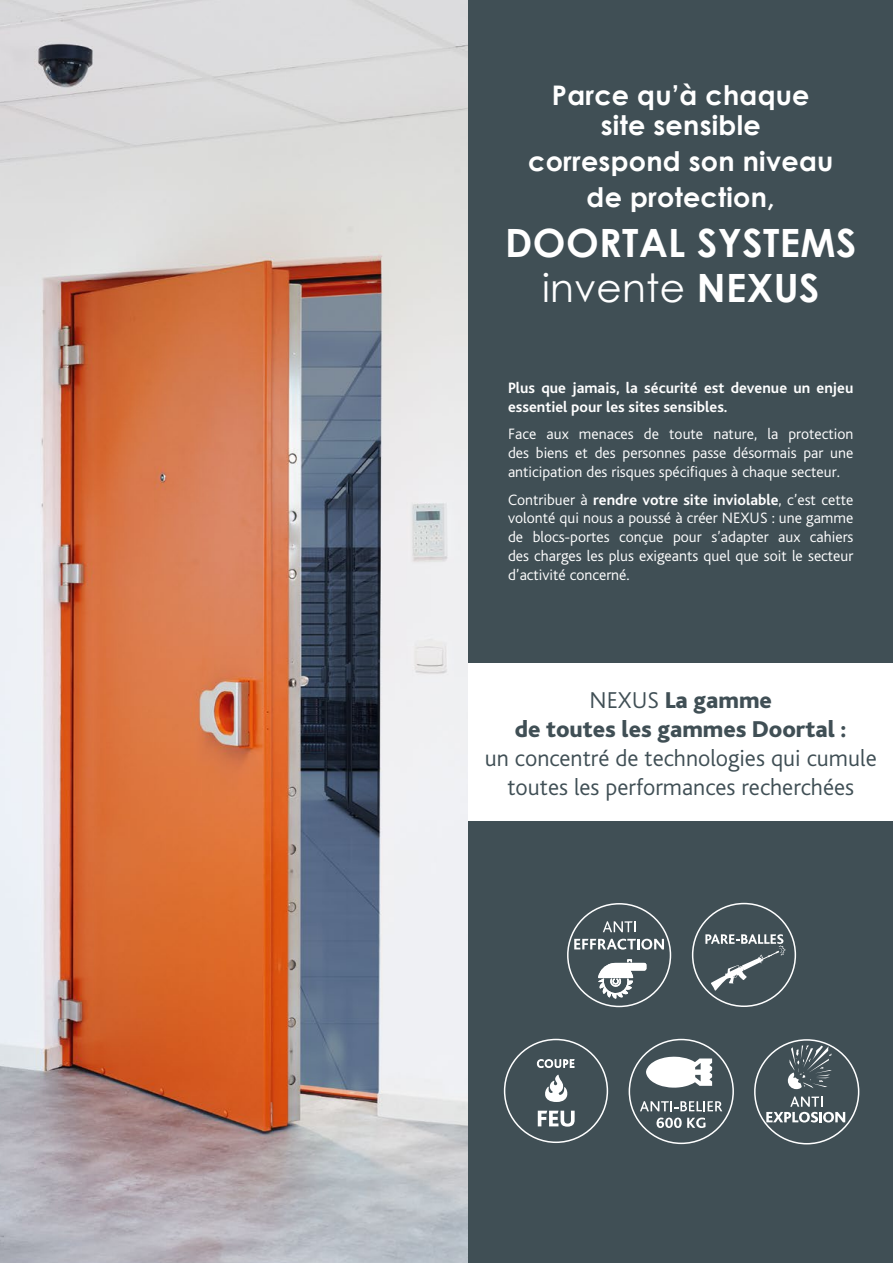
<style>
.page{position:relative;width:893px;height:1263px;background:#fff}
.page>*{position:absolute;margin:0;border:0;box-sizing:border-box;transform-origin:0 0}
.t1{font:700 39px/45px "Century Gothic";letter-spacing:.01em;color:#fff;text-align:center}
.t2{font:700 27px/30px "Century Gothic";letter-spacing:.01em;color:#fff;text-align:center}
.t3{font:300 24px/28.8px "Bliss";color:#404f55;text-align:center}
.t4{font:800 24px/28.8px "Bliss";color:#404f55;text-align:center}
.t5{font:300 15.75px/18.9px "Bliss";color:#fff;text-align:justify}
.t6{font:700 15.75px/18.9px "Bliss";color:#fff}
.s1{font-weight:400}
.s2{font-weight:700}
.s3{font-weight:300}
</style>
<div class="page">
<img style="left:0;top:0;width:468px;height:1263px">
<div style="left:468px;top:0;width:425px;height:1263px;background:#404f55"></div>
<div style="left:468px;top:663px;width:425px;height:158px;background:#fff"></div>
<div style="left:692px;top:903px;width:104px;height:104px;border:2px solid #fff;border-radius:50%"></div>
<svg style="left:705px;top:934px;width:81px;height:57px"></svg>
<div style="left:567px;top:903px;width:104px;height:104px;border:2px solid #fff;border-radius:50%"></div>
<svg style="left:603px;top:921px;width:32px;height:11px"></svg>
<svg style="left:574px;top:939px;width:90px;height:11px"></svg>
<svg style="left:598px;top:959px;width:48px;height:39px"></svg>
<div style="left:504px;top:1039px;width:104px;height:104px;border:2px solid #fff;border-radius:50%"></div>
<svg style="left:538px;top:1111px;width:37px;height:16px"></svg>
<svg style="left:537px;top:1059px;width:38px;height:9px"></svg>
<svg style="left:545px;top:1075px;width:23px;height:27px"></svg>
<div style="left:629px;top:1039px;width:105px;height:105px;border:2px solid #fff;border-radius:50%"></div>
<svg style="left:640px;top:1101px;width:82px;height:10px"></svg>
<svg style="left:656px;top:1117px;width:49px;height:11px"></svg>
<svg style="left:646px;top:1057px;width:66px;height:31px"></svg>
<div style="left:754px;top:1039px;width:105px;height:105px;border:2px solid #fff;border-radius:50%"></div>
<svg style="left:788px;top:1045px;width:44px;height:44px"></svg>
<svg style="left:766px;top:1096px;width:79px;height:26px"></svg>
<h2 class="t2" style="left:552px;top:80px;width:259px">Parce qu’à chaque site sensible</h2>
<h2 class="t2" style="left:528px;top:143px;width:307px;line-height:36px">correspond son niveau de protection,</h2>
<h1 class="t1" style="left:505px;top:219px;width:353px">DOORTAL SYSTEMS <span class="s1">invente</span> NEXUS</h1>
<p class="t6" style="left:508px;top:379px;width:347px">Plus que jamais, la sécurité est devenue un enjeu essentiel pour les sites sensibles.</p>
<p class="t5" style="left:508px;top:425px;width:347px">Face aux menaces de toute nature, la protection des biens et des personnes passe désormais par une anticipation des risques spécifiques à chaque secteur.</p>
<p class="t5" style="left:508px;top:490px;width:347px">Contribuer à <span class="s2">rendre votre site inviolable</span>, c’est cette volonté qui nous a poussé à créer NEXUS : une gamme de blocs-portes conçue pour s’adapter aux cahiers des charges les plus exigeants quel que soit le secteur d’activité concerné.</p>
<h3 class="t4" style="left:515px;top:687px;width:333px"><span class="s3">NEXUS</span> La gamme<br>de toutes les gammes Doortal :</h3>
<h3 class="t3" style="left:485px;top:744px;width:393px">un concentré de technologies qui cumule toutes les performances recherchées</h3>
</div>
